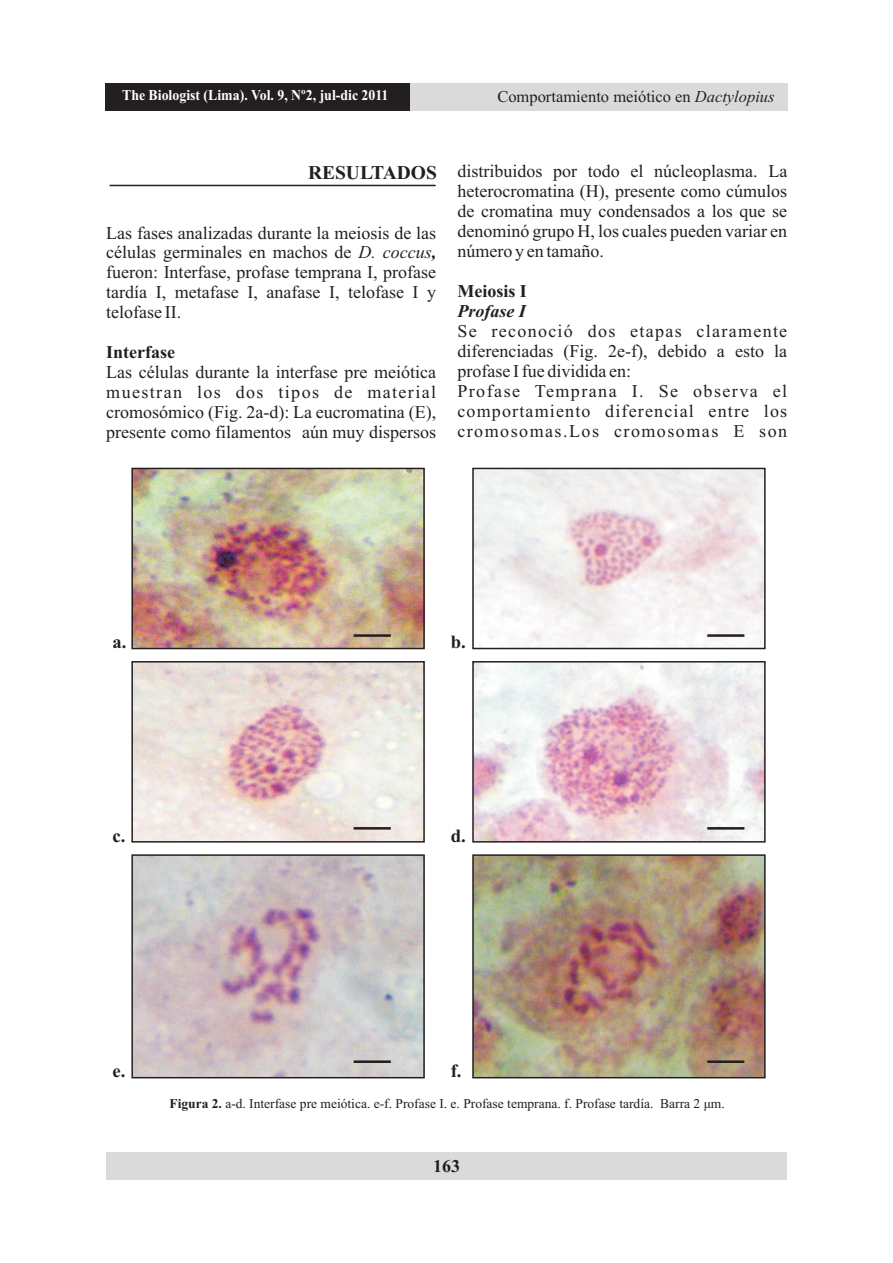
<style>
.page{position:relative;width:893px;height:1263px;background:#fff}
.page>*{position:absolute;margin:0;border:0;box-sizing:border-box;transform-origin:0 0}
.t1{font:700 19.5px "Times New Roman";color:#231f20}
.t2{font:700 18.6px "Times New Roman";color:#231f20}
.t3{font:18px/20px "Times New Roman";color:#231f20;text-align:justify}
.t4{font:18px/20px "Times New Roman";letter-spacing:.065em;color:#231f20}
.t5{font:700 18px "Times New Roman";color:#231f20}
.t6{font:italic 700 18px "Times New Roman";color:#231f20}
.t7{font:16.5px "Times New Roman";color:#231f20}
.t8{font:700 15px "Times New Roman";color:#fff;scale:.92 1}
.t9{font:13.5px "Times New Roman";color:#231f20}
.s1{font-style:italic}
.s2{font-weight:700;font-style:italic}
.s3{font-weight:700}
</style>
<div class="page">
<img style="left:475px;top:857px;width:288px;height:218px">
<div style="left:472px;top:854px;width:294px;height:224px;border:2px solid #231f20"></div>
<div style="left:106px;top:83px;width:681px;height:28px;background:#dbdada"></div>
<div style="left:106px;top:83px;width:304px;height:28px;background:#231f20"></div>
<div style="left:106px;top:1152px;width:680px;height:28px;background:#dbdada"></div>
<hr style="left:110px;top:185px;width:326px;height:1px;background:#231f20">
<img style="left:134px;top:471px;width:288px;height:175px">
<div style="left:131px;top:468px;width:294px;height:181px;border:2px solid #231f20"></div>
<img style="left:475px;top:471px;width:288px;height:175px">
<div style="left:472px;top:468px;width:294px;height:181px;border:2px solid #231f20"></div>
<img style="left:134px;top:664px;width:288px;height:175px">
<div style="left:131px;top:661px;width:294px;height:181px;border:2px solid #231f20"></div>
<img style="left:475px;top:664px;width:288px;height:175px">
<div style="left:472px;top:661px;width:294px;height:181px;border:2px solid #231f20"></div>
<img style="left:134px;top:857px;width:288px;height:218px">
<div style="left:131px;top:854px;width:294px;height:224px;border:2px solid #231f20"></div>
<hr style="left:707px;top:827px;width:37px;height:3px;background:#231f20">
<hr style="left:354px;top:827px;width:37px;height:3px;background:#231f20">
<hr style="left:707px;top:1060px;width:37px;height:3px;background:#231f20">
<hr style="left:354px;top:1060px;width:37px;height:3px;background:#231f20">
<hr style="left:707px;top:634px;width:37px;height:3px;background:#231f20">
<hr style="left:354px;top:634px;width:37px;height:3px;background:#231f20">
<p class="t8" style="left:122px;top:90px;width:291px">The Biologist (Lima). Vol. 9, Nº2, jul-dic 2011</p>
<p class="t7" style="left:497px;top:91px;width:279px">Comportamiento meiótico en <span class="s1">Dactylopius</span></p>
<p class="t1" style="left:308px;top:165px;width:130px">RESULTADOS</p>
<p class="t3" style="left:106px;top:224px;width:331px">Las fases analizadas durante la meiosis de las células germinales en machos de <span class="s1">D. coccus</span><span class="s2">, </span>fueron: Interfase, profase temprana I, profase tardía I, metafase I, anafase I, telofase I y telofase II.</p>
<p class="t5" style="left:106px;top:346px;width:70px">Interfase</p>
<p class="t3" style="left:106px;top:364px;width:331px">Las células durante la interfase pre meiótica muestran los dos tipos de material cromosómico (Fig. 2a-d): La eucromatina (E), presente como filamentos aún muy dispersos</p>
<p class="t3" style="left:457px;top:163px;width:331px">distribuidos por todo el núcleoplasma. La heterocromatina (H), presente como cúmulos de cromatina muy condensados a los que se denominó grupo H, los cuales pueden variar en número y en tamaño.</p>
<p class="t5" style="left:457px;top:285px;width:71px">Meiosis I</p>
<p class="t6" style="left:457px;top:305px;width:70px">Profase I</p>
<p class="t4" style="left:457px;top:323px;width:331px">Se reconoció dos etapas claramente diferenciadas (Fig. 2e-f), debido a esto la profase I fue dividida en:<br>Profase Temprana I. Se observa el comportamiento diferencial entre los cromosomas.Los cromosomas E son</p>
<p class="t2" style="left:112px;top:636px;width:15px">a.</p>
<p class="t2" style="left:451px;top:636px;width:17px">b.</p>
<p class="t2" style="left:112px;top:829px;width:14px">c.</p>
<p class="t2" style="left:451px;top:829px;width:17px">d.</p>
<p class="t2" style="left:112px;top:1065px;width:14px">e.</p>
<p class="t2" style="left:451px;top:1065px;width:12px">f.</p>
<p class="t9" style="left:169px;top:1098px;width:557px"><span class="s3">Figura 2.</span> a-d. Interfase pre meiótica. e-f. Profase I. e. Profase temprana. f. Profase tardía. Barra 2 ìm.</p>
<p class="t5" style="left:433px;top:1160px;width:28px">163</p>
</div>
